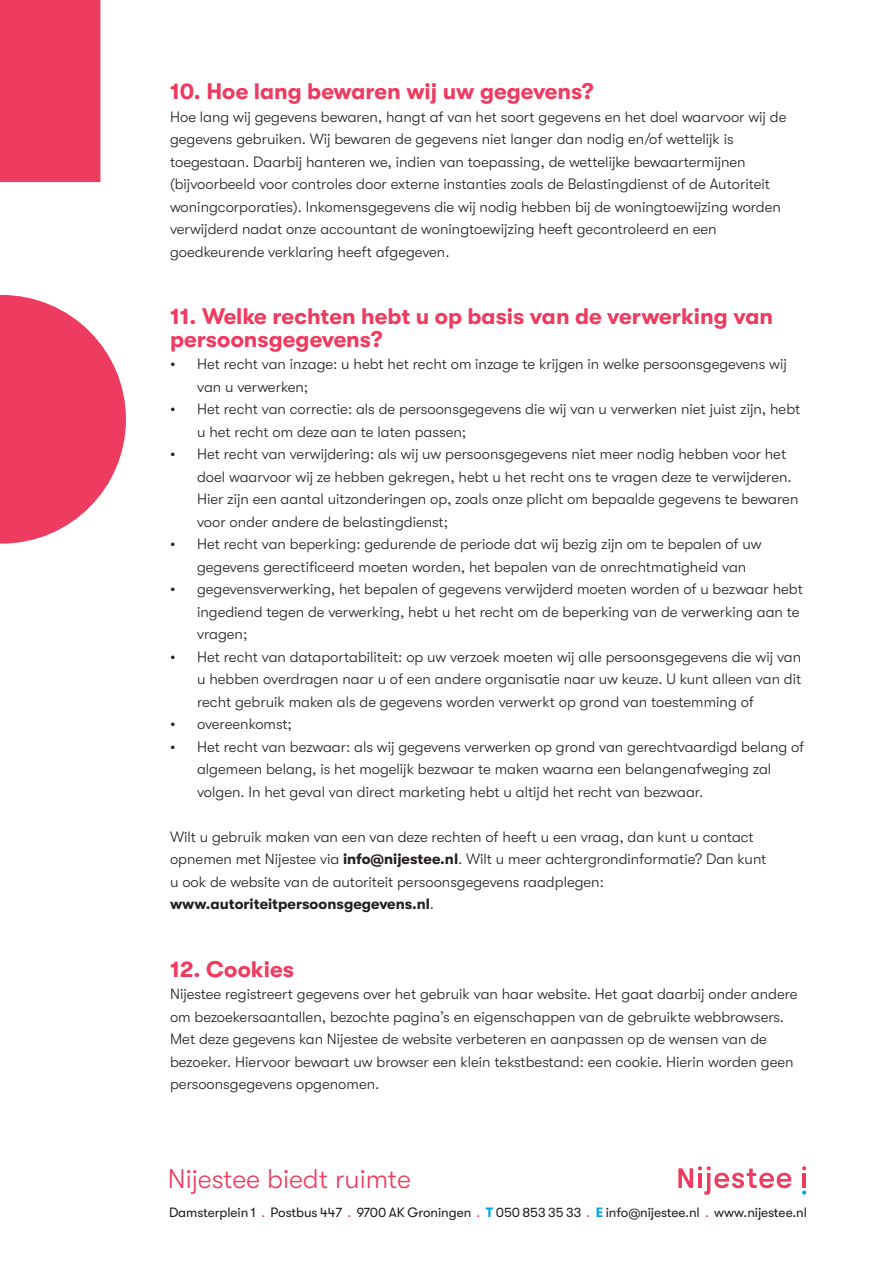
<style>
.page{position:relative;width:893px;height:1263px;background:#fff}
.page>*{position:absolute;margin:0;border:0;box-sizing:border-box;transform-origin:0 0}
.t1{font:300 27px "GT Walsheim";color:#ee3b60}
.t2{font:700 22.5px/22.5px "GT Walsheim";color:#ee3b60}
.t3{font:300 15px/22.5px "GT Walsheim";color:#231f20}
.t4{font:700 15px "GT Walsheim";color:#231f20}
.t5{font:13.5px "GT Walsheim";letter-spacing:-.005em;color:#231f20}
.s1{font-weight:700}
.s2{font-weight:300}
.s3{color:#ee3b60}
.s4{font-weight:700;color:#00a6e4}
</style>
<div class="page">
<svg style="left:0;top:0;width:126px;height:544px;fill:#ee3b60"></svg>
<svg style="left:678px;top:1166px;width:113px;height:28px"></svg>
<hr style="left:802px;top:1173px;width:4px;height:15px;background:#ee3b60">
<svg style="left:802px;top:1166px;width:4px;height:4px"></svg>
<svg style="left:802px;top:1190px;width:4px;height:4px"></svg>
<p class="t2" style="left:170px;top:80px;width:425px">10. Hoe lang bewaren wij uw gegevens?</p>
<p class="t3" style="left:170px;top:105px;width:618px">Hoe lang wij gegevens bewaren, hangt af van het soort gegevens en het doel waarvoor wij de gegevens gebruiken. Wij bewaren de gegevens niet langer dan nodig en/of wettelijk is</p>
<p class="t3" style="left:170px;top:150px;width:577px">toegestaan. Daarbij hanteren we, indien van toepassing, de wettelijke bewaartermijnen</p>
<p class="t3" style="left:170px;top:173px;width:612px">(bijvoorbeeld voor controles door externe instanties zoals de Belastingdienst of de Autoriteit woningcorporaties). Inkomensgegevens die wij nodig hebben bij de woningtoewijzing worden verwijderd nadat onze accountant de woningtoewijzing heeft gecontroleerd en een</p>
<p class="t3" style="left:170px;top:240px;width:281px">goedkeurende verklaring heeft afgegeven.</p>
<p class="t2" style="left:170px;top:305px;width:604px">11. Welke rechten hebt u op basis van de verwerking van persoonsgegevens?</p>
<p class="t3" style="left:197px;top:353px;width:591px;text-indent:-27px">• Het recht van inzage: u hebt het recht om inzage te krijgen in welke persoonsgegevens wij van u verwerken;</p>
<p class="t3" style="left:197px;top:398px;width:605px;text-indent:-27px">• Het recht van correctie: als de persoonsgegevens die wij van u verwerken niet juist zijn, hebt u het recht om deze aan te laten passen;</p>
<p class="t3" style="left:197px;top:443px;width:603px;text-indent:-27px">• Het recht van verwijdering: als wij uw persoonsgegevens niet meer nodig hebben voor het doel waarvoor wij ze hebben gekregen, hebt u het recht ons te vragen deze te verwijderen.<br>Hier zijn een aantal uitzonderingen op, zoals onze plicht om bepaalde gegevens te bewaren voor onder andere de belastingdienst;</p>
<p class="t3" style="left:197px;top:533px;width:566px;text-indent:-27px">• Het recht van beperking: gedurende de periode dat wij bezig zijn om te bepalen of uw gegevens gerectificeerd moeten worden, het bepalen van de onrechtmatigheid van</p>
<p class="t3" style="left:197px;top:578px;width:607px;text-indent:-27px">• gegevensverwerking, het bepalen of gegevens verwijderd moeten worden of u bezwaar hebt ingediend tegen de verwerking, hebt u het recht om de beperking van de verwerking aan te vragen;</p>
<p class="t3" style="left:197px;top:645px;width:606px;text-align:justify;text-indent:-27px">• Het recht van dataportabiliteit: op uw verzoek moeten wij alle persoonsgegevens die wij van u hebben overdragen naar u of een andere organisatie naar uw keuze. U kunt alleen van dit recht gebruik maken als de gegevens worden verwerkt op grond van toestemming of</p>
<p class="t3" style="left:170px;top:713px;width:123px">• overeenkomst;</p>
<p class="t3" style="left:197px;top:735px;width:609px;text-indent:-27px">• Het recht van bezwaar: als wij gegevens verwerken op grond van gerechtvaardigd belang of algemeen belang, is het mogelijk bezwaar te maken waarna een belangenafweging zal volgen. In het geval van direct marketing hebt u altijd het recht van bezwaar.</p>
<p class="t3" style="left:170px;top:825px;width:585px">Wilt u gebruik maken van een van deze rechten of heeft u een vraag, dan kunt u contact</p>
<p class="t3" style="left:170px;top:848px;width:598px">opnemen met Nijestee via <span class="s1">info@nijestee.nl</span>. Wilt u meer achtergrondinformatie? Dan kunt</p>
<p class="t3" style="left:170px;top:870px;width:435px">u ook de website van de autoriteit persoonsgegevens raadplegen:</p>
<p class="t4" style="left:170px;top:895px;width:266px">www.autoriteitpersoonsgegevens.nl<span class="s2">.</span></p>
<p class="t2" style="left:170px;top:958px;width:125px">12. Cookies</p>
<p class="t3" style="left:170px;top:983px;width:629px">Nijestee registreert gegevens over het gebruik van haar website. Het gaat daarbij onder andere om bezoekersaantallen, bezochte pagina’s en eigenschappen van de gebruikte webbrowsers.<br>Met deze gegevens kan Nijestee de website verbeteren en aanpassen op de wensen van de bezoeker. Hiervoor bewaart uw browser een klein tekstbestand: een cookie. Hierin worden geen persoonsgegevens opgenomen.</p>
<p class="t1" style="left:168px;top:1164px;width:244px">Nijestee biedt ruimte</p>
<p class="t5" style="left:169px;top:1205px;width:639px">Damsterplein 1 <span class="s3">.</span> Postbus 447 <span class="s3">.</span> 9700 AK Groningen <span class="s3">.</span> <span class="s4">T</span> 050 853 35 33 <span class="s3">.</span> <span class="s4">E</span> info@nijestee.nl <span class="s3">.</span> www.nijestee.nl</p>
</div>
